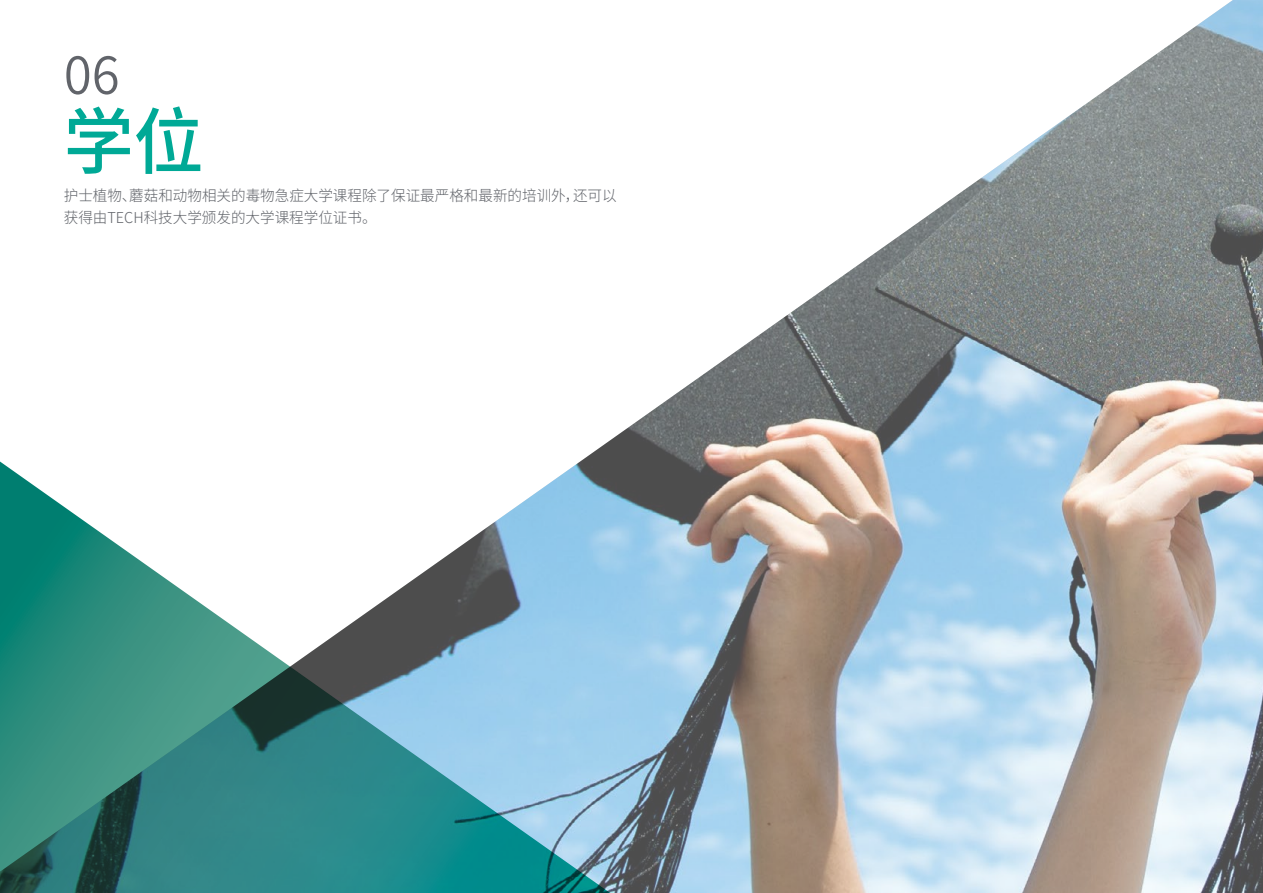
<style>
.page{position:relative;width:1263px;height:893px;background:#fff}
.page>*{position:absolute;margin:0;border:0;box-sizing:border-box;transform-origin:0 0}
.t1{font:500 72px "Source Han Sans CN";color:#00a996}
.t2{font:52.5px "Source Han Sans CN";color:#61646a}
.t3{font:300 15px/22.5px "Source Han Sans CN";color:#61646a}
</style>
<div class="page">
<img style="left:602px;top:0;width:661px;height:893px">
<svg style="left:0;top:446px;width:640px;height:447px"></svg>
<h2 class="t2" style="left:64px;top:45px;width:57px">06</h2>
<h1 class="t1" style="left:64px;top:101px;width:141px">学位</h1>
<p class="t3" style="left:64px;top:184px;width:554px">护士植物、蘑菇和动物相关的毒物急症大学课程除了保证最严格和最新的培训外，还可以获得由TECH科技大学颁发的大学课程学位证书。</p>
</div>
